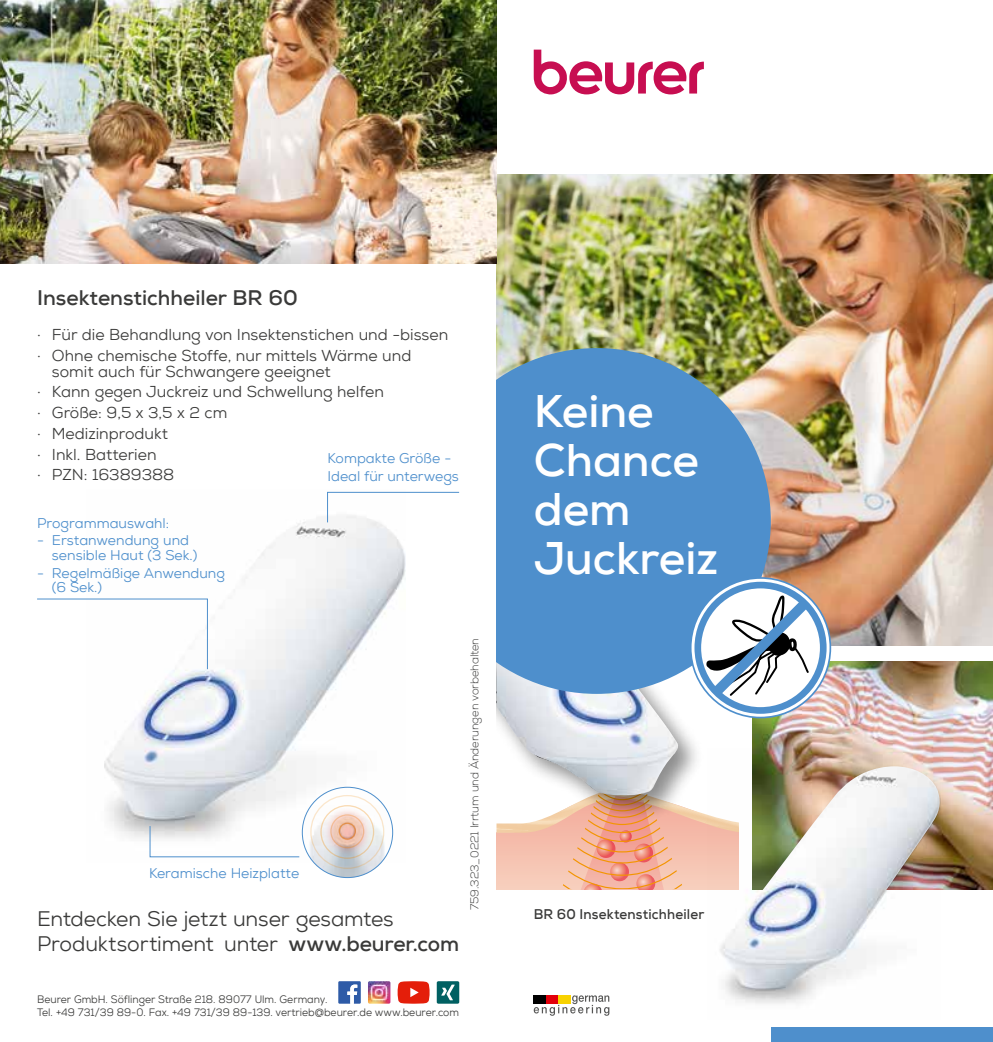
<style>
.page{position:relative;width:993px;height:1042px;background:#fff}
.page>*{position:absolute;margin:0;border:0;box-sizing:border-box;transform-origin:0 0}
.t1{font:700 45.5px/49px "Nexa";color:#fff}
.t2{font:21px/25.2px "Nexa";letter-spacing:-.005em;color:#3a3a39}
.t3{font:700 21px "Nexa";color:#3a3a39}
.t4{font:15.75px/20.7px "Nexa";color:#3a3a39}
.t5{font:14px/14.9px "Nexa";color:#4e8fcc}
.t6{font:700 14px "Nexa";letter-spacing:.015em;color:#3a3a39;scale:.96 1}
.t7{font:300 11.38px "Nexa";letter-spacing:-.01em;color:#3a3a39}
.t8{font:10.85px/13px "Nexa";color:#3a3a39;scale:.96 1}
.s1{font-weight:700}
</style>
<div class="page">
<img style="left:818px;top:661px;width:174px;height:228px">
<img style="left:496px;top:175px;width:496px;height:471px">
<div style="left:771px;top:1027px;width:221px;height:15px;background:#4e8fcc"></div>
<svg style="left:533px;top:995px;width:76px;height:21px"></svg>
<div style="left:533px;top:994px;width:13px;height:9px;background:#000"></div>
<div style="left:546px;top:994px;width:12px;height:9px;background:#e3000b"></div>
<div style="left:558px;top:994px;width:12px;height:9px;background:#f8d200"></div>
<svg style="left:533px;top:50px;width:170px;height:44px"></svg>
<svg style="left:338px;top:981px;width:22px;height:22px"></svg>
<svg style="left:397px;top:981px;width:32px;height:22px"></svg>
<div style="left:436px;top:981px;width:23px;height:22px;background:#006062;border-radius:2px"></div>
<svg style="left:441px;top:984px;width:13px;height:16px"></svg>
<img style="left:368px;top:981px;width:22px;height:22px">
<img style="left:707px;top:748px;width:232px;height:256px">
<img style="left:718px;top:766px;width:222px;height:223px">
<svg style="left:496px;top:348px;width:274px;height:241px;background:#5992c3"></svg>
<svg style="left:690px;top:578px;width:140px;height:139px"></svg>
<div style="left:694px;top:582px;width:132px;height:132px;border:7px solid #4e8fcc;border-radius:50%"></div>
<img style="left:496px;top:589px;width:322px;height:300px">
<img style="left:109px;top:819px;width:285px;height:39px">
<img style="left:104px;top:522px;width:302px;height:297px">
<img style="left:304px;top:806px;width:85px;height:54px">
<img style="left:310px;top:814px;width:74px;height:63px">
<svg style="left:322px;top:806px;width:51px;height:51px"></svg>
<svg style="left:331px;top:815px;width:32px;height:33px"></svg>
<div style="left:330px;top:814px;width:34px;height:35px;border:1px solid #f18700;border-radius:50%"></div>
<div style="left:320px;top:805px;width:54px;height:54px;border:1px solid #f18700;border-radius:50%"></div>
<div style="left:310px;top:795px;width:74px;height:74px;border:1px solid #f18700;border-radius:50%"></div>
<svg style="left:149px;top:825px;width:151px;height:32px"></svg>
<svg style="left:37px;top:598px;width:171px;height:72px"></svg>
<svg style="left:326px;top:491px;width:134px;height:32px"></svg>
<img style="left:0;top:0;width:496px;height:264px">
<h2 class="t3" style="left:37px;top:285px;width:262px">Insektenstichheiler BR 60</h2>
<p class="t4" style="left:37px;top:324px;width:412px">· Für die Behandlung von Insektenstichen und -bissen · Ohne chemische Stoffe, nur mittels Wärme und</p>
<p class="t4" style="left:37px;top:361px;width:348px;text-indent:15px">somit auch für Schwangere geeignet<br>· Kann gegen Juckreiz und Schwellung helfen · Größe: 9,5 x 3,5 x 2 cm<br>· Medizinprodukt<br>· Inkl. Batterien<br>· PZN: 16389388</p>
<p class="t5" style="left:327px;top:450px;width:133px;line-height:17.3px">Kompakte Größe -<br>Ideal für unterwegs</p>
<p class="t5" style="left:37px;top:516px;width:133px">Programmauswahl:</p>
<p class="t5" style="left:52px;top:533px;width:147px;text-indent:-15px">- Erstanwendung und sensible Haut (3 Sek.)</p>
<p class="t5" style="left:52px;top:565px;width:174px;text-indent:-15px">- Regelmäßige Anwendung (6 Sek.)</p>
<p class="t5" style="left:149px;top:866px;width:152px">Keramische Heizplatte</p>
<h2 class="t2" style="left:37px;top:906px;width:423px">Entdecken Sie jetzt unser gesamtes<br>Produktsortiment unter <span class="s1">www.beurer.com</span></h2>
<p class="t7" style="left:467px;top:910px;width:274px;rotate:-90deg">759.323_0221 Irrtum und Änderungen vorbehalten</p>
<p class="t8" style="left:37px;top:992px;width:441px">Beurer GmbH. Söflinger Straße 218. 89077 Ulm. Germany.<br>Tel. +49 731/39 89-0. Fax. +49 731/39 89-139. vertrieb@beurer.de www.beurer.com</p>
<h1 class="t1" style="left:533px;top:386px;width:186px">Keine<br>Chance dem<br>Juckreiz</h1>
<p class="t6" style="left:533px;top:905px;width:179px">BR 60 Insektenstichheiler</p>
</div>
